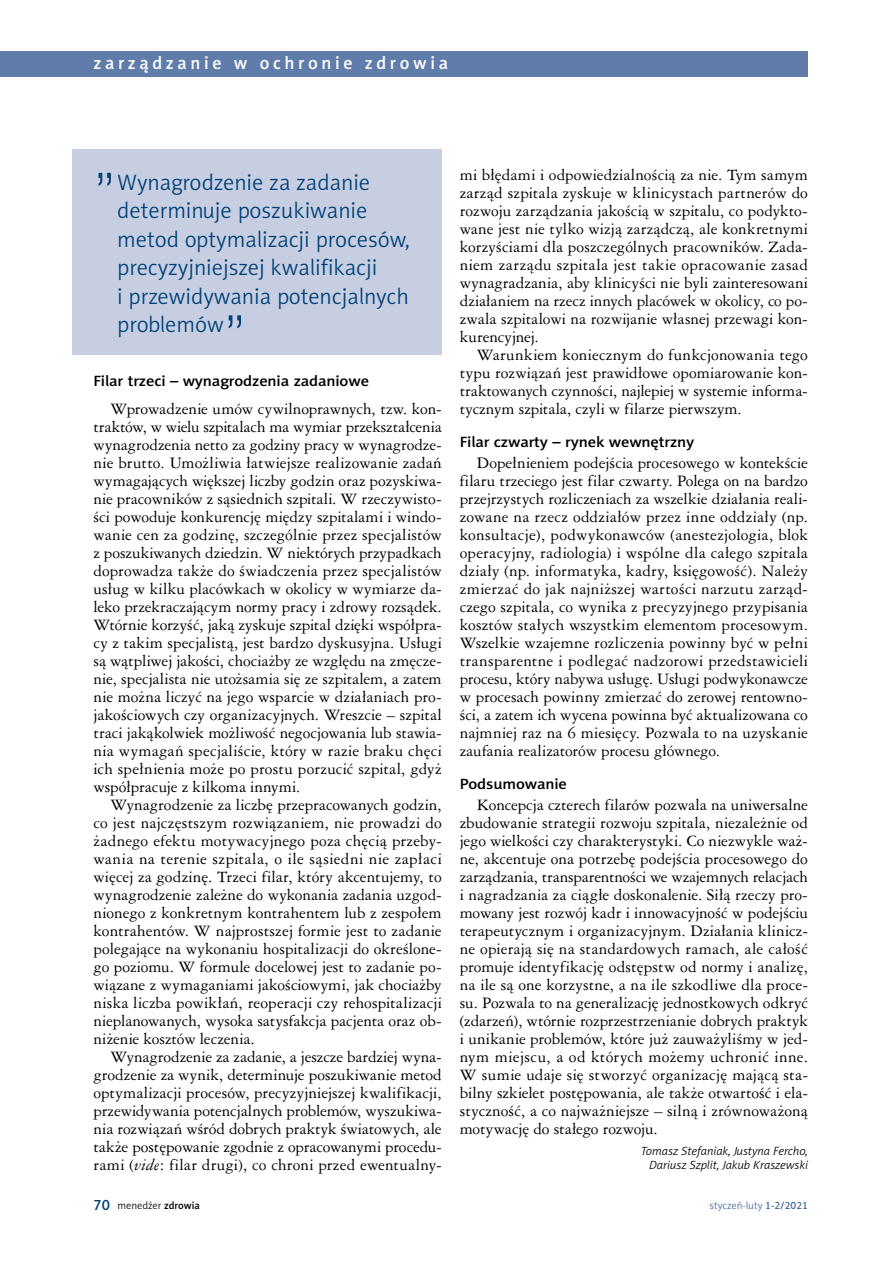
<style>
.page{position:relative;width:893px;height:1263px;background:#fff}
.page>*{position:absolute;margin:0;border:0;box-sizing:border-box;transform-origin:0 0}
.t1{font:52.5px "Swis 721 Lt PL";color:#004177}
.t2{font:22.5px/28.5px "Naomi Sans EFN Light";color:#004177}
.t3{font:18px "Naomi Sans EFN Medium";letter-spacing:.2em;color:#fff}
.t4{font:15px/18px "Ameri Garmnd PL";color:#000;text-align:justify}
.t5{font:15px "Naomi Sans EFN Medium";letter-spacing:-.01em;color:#000;scale:1.1 1}
.t6{font:italic 12px/13.5px "Naomi Sans EFN Light";color:#000;text-align:right}
.t7{font:10.5px "Naomi Sans EFN Light";color:#456b9c}
.t8{font:10.5px "Naomi Sans EFN Light";color:#000}
.s1{font-style:italic}
.s2{font-family:"Naomi Sans EFN Medium";font-size:15px;color:#004177}
.s3{font-family:"Naomi Sans EFN Medium"}
</style>
<div class="page">
<div style="left:72px;top:149px;width:370px;height:206px;background:#c7cee2"></div>
<div style="left:0;top:51px;width:808px;height:26px;background:#607caa"></div>
<p class="t3" style="left:94px;top:52px;width:356px">zarządzanie w ochronie zdrowia</p>
<h1 class="t1" style="left:94px;top:159px;width:24px">”</h1>
<h2 class="t2" style="left:117px;top:168px;width:294px">Wynagrodzenie za zadanie determinuje poszukiwanie metod optymalizacji procesów, precyzyjniejszej kwalifikacji<br>i przewidywania potencjalnych problemów</h2>
<h1 class="t1" style="left:224px;top:302px;width:24px">”</h1>
<p class="t5" style="left:94px;top:372px;width:252px">Filar trzeci – wynagrodzenia zadaniowe</p>
<p class="t4" style="left:94px;top:399px;width:350px;text-indent:17px">Wprowadzenie umów cywilnoprawnych, tzw. kon&shy;traktów, w wielu szpitalach ma wymiar przekształcenia wynagrodzenia netto za godziny pracy w wynagrodze&shy;nie brutto. Umożliwia łatwiejsze realizowanie zadań wymagających większej liczby godzin oraz pozyskiwa&shy;nie pracowników z sąsiednich szpitali. W rzeczywisto&shy;ści powoduje konkurencję między szpitalami i windo&shy;wanie cen za godzinę, szczególnie przez specjalistów z poszukiwanych dziedzin. W niektórych przypadkach doprowadza także do świadczenia przez specjalistów usług w kilku placówkach w okolicy w wymiarze da&shy;leko przekraczającym normy pracy i zdrowy rozsądek.<br>Wtórnie korzyść, jaką zyskuje szpital dzięki współpra&shy;cy z takim specjalistą, jest bardzo dyskusyjna. Usługi są wątpliwej jakości, chociażby ze względu na zmęcze&shy;nie, specjalista nie utożsamia się ze szpitalem, a zatem nie można liczyć na jego wsparcie w działaniach pro&shy;jakościowych czy organizacyjnych. Wreszcie – szpital traci jakąkolwiek możliwość negocjowania lub stawia&shy;nia wymagań specjaliście, który w razie braku chęci ich spełnienia może po prostu porzucić szpital, gdyż współpracuje z kilkoma innymi.</p>
<p class="t4" style="left:94px;top:795px;width:350px;text-indent:17px">Wynagrodzenie za liczbę przepracowanych godzin, co jest najczęstszym rozwiązaniem, nie prowadzi do żadnego efektu motywacyjnego poza chęcią przeby&shy;wania na terenie szpitala, o ile sąsiedni nie zapłaci więcej za godzinę. Trzeci filar, który akcentujemy, to wynagrodzenie zależne do wykonania zadania uzgod&shy;nionego z konkretnym kontrahentem lub z zespołem kontrahentów. W najprostszej formie jest to zadanie polegające na wykonaniu hospitalizacji do określone&shy;go poziomu. W formule docelowej jest to zadanie po&shy;wiązane z wymaganiami jakościowymi, jak chociażby niska liczba powikłań, reoperacji czy rehospitalizacji nieplanowanych, wysoka satysfakcja pacjenta oraz ob&shy;niżenie kosztów leczenia.</p>
<p class="t4" style="left:94px;top:1047px;width:350px;text-indent:17px">Wynagrodzenie za zadanie, a jeszcze bardziej wyna&shy;grodzenie za wynik, determinuje poszukiwanie metod optymalizacji procesów, precyzyjniejszej kwalifikacji, przewidywania potencjalnych problemów, wyszukiwa&shy;nia rozwiązań wśród dobrych praktyk światowych, ale także postępowanie zgodnie z opracowanymi procedu&shy;rami (<span class="s1">vide</span>: filar drugi), co chroni przed ewentualny-</p>
<p class="t4" style="left:460px;top:165px;width:350px">mi błędami i odpowiedzialnością za nie. Tym samym zarząd szpitala zyskuje w klinicystach partnerów do rozwoju zarządzania jakością w szpitalu, co podykto&shy;wane jest nie tylko wizją zarządczą, ale konkretnymi korzyściami dla poszczególnych pracowników. Zada&shy;niem zarządu szpitala jest takie opracowanie zasad wynagradzania, aby klinicyści nie byli zainteresowani działaniem na rzecz innych placówek w okolicy, co po&shy;zwala szpitalowi na rozwijanie własnej przewagi kon&shy;kurencyjnej.</p>
<p class="t4" style="left:460px;top:345px;width:350px;text-indent:17px">Warunkiem koniecznym do funkcjonowania tego typu rozwiązań jest prawidłowe opomiarowanie kon&shy;traktowanych czynności, najlepiej w systemie informa&shy;tycznym szpitala, czyli w filarze pierwszym.</p>
<p class="t5" style="left:460px;top:433px;width:215px">Filar czwarty – rynek wewnętrzny</p>
<p class="t4" style="left:460px;top:453px;width:350px;text-indent:17px">Dopełnieniem podejścia procesowego w kontekście filaru trzeciego jest filar czwarty. Polega on na bardzo przejrzystych rozliczeniach za wszelkie działania reali&shy;zowane na rzecz oddziałów przez inne oddziały (np. konsultacje), podwykonawców (anestezjologia, blok operacyjny, radiologia) i wspólne dla całego szpitala działy (np. informatyka, kadry, księgowość). Należy zmierzać do jak najniższej wartości narzutu zarząd&shy;czego szpitala, co wynika z precyzyjnego przypisania kosztów stałych wszystkim elementom procesowym.<br>Wszelkie wzajemne rozliczenia powinny być w pełni transparentne i podlegać nadzorowi przedstawicieli procesu, który nabywa usługę. Usługi podwykonawcze w procesach powinny zmierzać do zerowej rentowno&shy;ści, a zatem ich wycena powinna być aktualizowana co najmniej raz na 6 miesięcy. Pozwala to na uzyskanie zaufania realizatorów procesu głównego.</p>
<p class="t5" style="left:460px;top:775px;width:99px">Podsumowanie</p>
<p class="t4" style="left:460px;top:795px;width:350px;text-indent:17px">Koncepcja czterech filarów pozwala na uniwersalne zbudowanie strategii rozwoju szpitala, niezależnie od jego wielkości czy charakterystyki. Co niezwykle waż&shy;ne, akcentuje ona potrzebę podejścia procesowego do zarządzania, transparentności we wzajemnych relacjach i nagradzania za ciągłe doskonalenie. Siłą rzeczy pro&shy;mowany jest rozwój kadr i innowacyjność w podejściu terapeutycznym i organizacyjnym. Działania klinicz&shy;ne opierają się na standardowych ramach, ale całość promuje identyfikację odstępstw od normy i analizę, na ile są one korzystne, a na ile szkodliwe dla proce&shy;su. Pozwala to na generalizację jednostkowych odkryć (zdarzeń), wtórnie rozprzestrzenianie dobrych praktyk i unikanie problemów, które już zauważyliśmy w jed&shy;nym miejscu, a od których możemy uchronić inne.<br>W sumie udaje się stworzyć organizację mającą sta&shy;bilny szkielet postępowania, ale także otwartość i ela&shy;styczność, a co najważniejsze – silną i zrównoważoną motywację do stałego rozwoju.</p>
<p class="t6" style="left:641px;top:1144px;width:169px">Tomasz Stefaniak, Justyna Fercho,<br>Dariusz Szplit, Jakub Kraszewski</p>
<p class="t8" style="left:94px;top:1199px;width:108px"><span class="s2">70</span> menedżer <span class="s3">zdrowia</span></p>
<p class="t7" style="left:710px;top:1199px;width:100px">styczeń-luty <span class="s3">1-2/2021</span></p>
</div>
